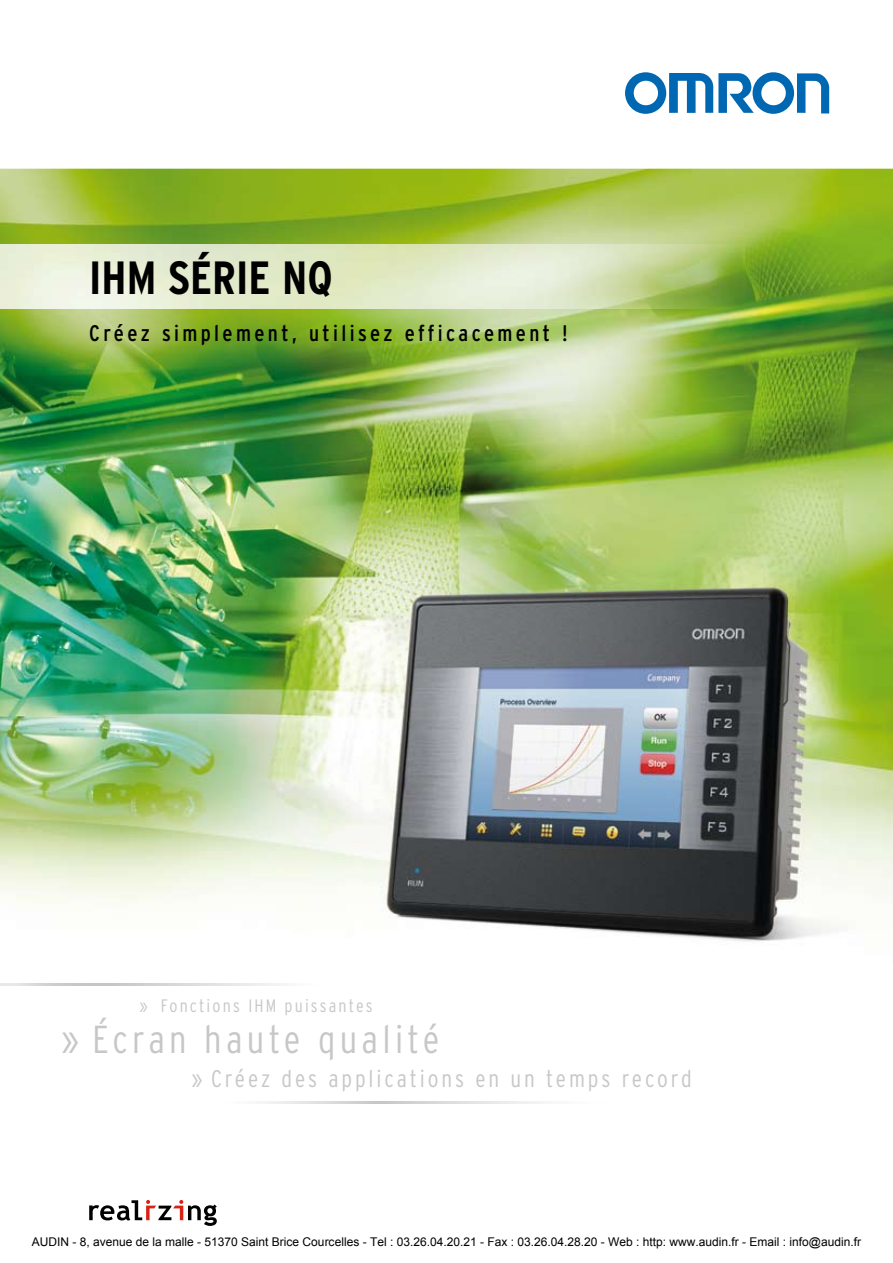
<style>
.page{position:relative;width:893px;height:1263px;background:#fff}
.page>*{position:absolute;margin:0;border:0;box-sizing:border-box;transform-origin:0 0}
.t1{font:700 condensed 46.5px "Interstate CE";color:#000}
.t2{font:300 condensed 39px "Interstate CE";letter-spacing:.11em;color:#c7c7c7}
.t3{font:300 condensed 24px "Interstate CE";letter-spacing:.12em;color:#c7c7c7}
.t4{font:condensed 22.5px "Interstate CE";letter-spacing:.15em;color:#000}
.t5{font:300 condensed 18px "Interstate CE";letter-spacing:.12em;color:#c7c7c7}
.t6{font:12px "Arial";color:#000}
</style>
<div class="page">
<svg style="left:0;top:983px;width:281px;height:2px"></svg>
<svg style="left:264px;top:1101px;width:279px;height:2px"></svg>
<img style="left:0;top:169px;width:893px;height:773px">
<img style="left:0;top:244px;width:744px;height:64px">
<svg style="left:89px;top:1200px;width:128px;height:26px"></svg>
<svg style="left:625px;top:72px;width:204px;height:42px"></svg>
<h1 class="t1" style="left:89px;top:249px;width:245px">IHM SÉRIE NQ</h1>
<h3 class="t4" style="left:89px;top:320px;width:480px">Créez simplement, utilisez efficacement !</h3>
<h3 class="t5" style="left:139px;top:995px;width:235px">» Fonctions IHM puissantes</h3>
<h2 class="t2" style="left:61px;top:1016px;width:380px">» Écran haute qualité</h2>
<h3 class="t3" style="left:191px;top:1063px;width:502px">» Créez des applications en un temps record</h3>
<p class="t6" style="left:32px;top:1234px;width:831px">AUDIN - 8, avenue de la malle - 51370 Saint Brice Courcelles - Tel : 03.26.04.20.21 - Fax : 03.26.04.28.20 - Web : http: www.audin.fr - Email : info@audin.fr</p>
</div>
